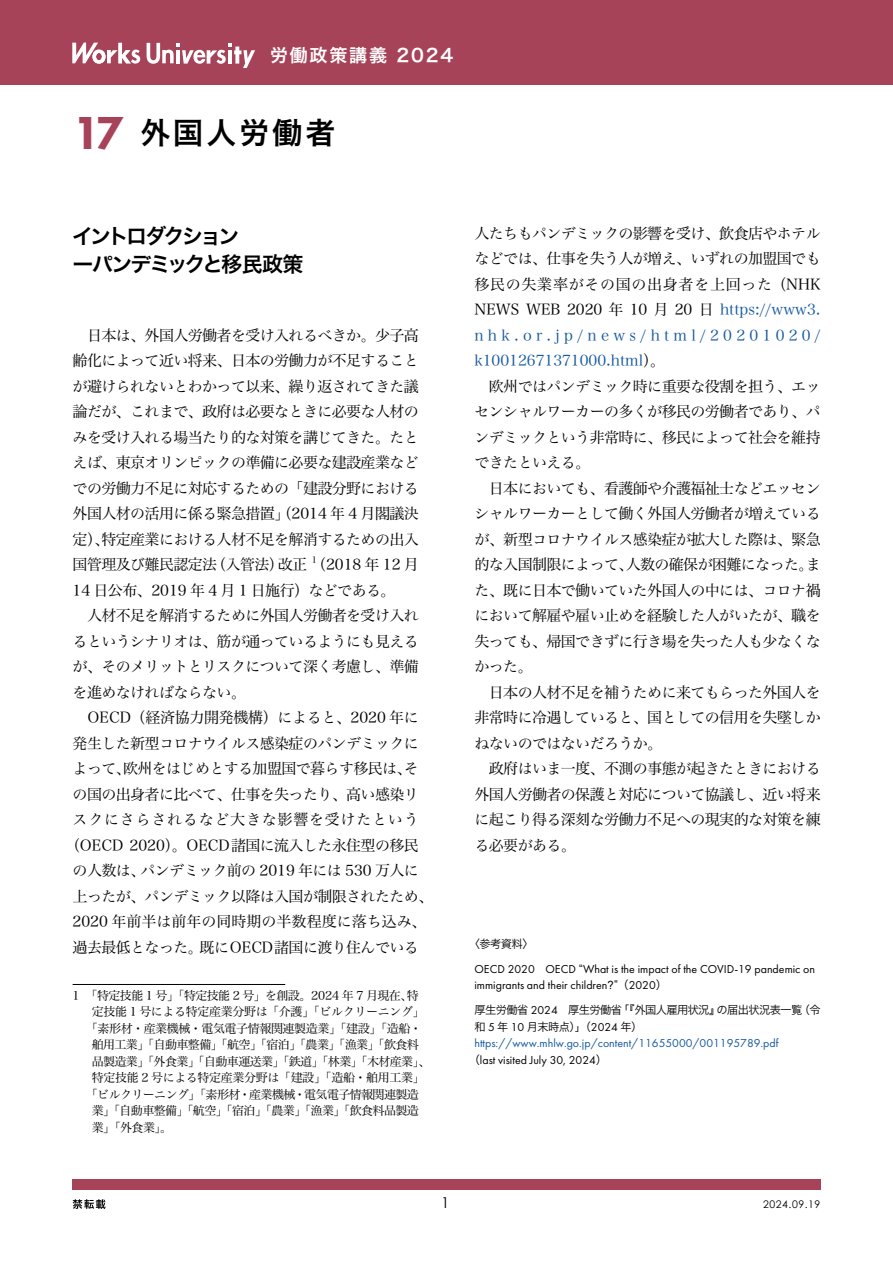
<style>
.page{position:relative;width:893px;height:1263px;background:#fff}
.page>*{position:absolute;margin:0;border:0;box-sizing:border-box;transform-origin:0 0}
.t1{font:30px "Hira Kaku Pro W6";letter-spacing:.1em;color:#000}
.t2{font:21px/28.5px "Hira Kaku Pro W6";letter-spacing:-.125em;color:#000}
.t3{font:18px "Hira Kaku Pro W6";letter-spacing:.1em;color:#fff}
.t4{font:15px/25.5px "Hira Min Pro W3";letter-spacing:-.04em;color:#000;text-align:justify}
.t5{font:15px "Hira Min Pro W3";letter-spacing:-.02em;color:#000}
.t6{font:15px "Hira Min Pro W3";color:#000}
.t7{font:15px "Hira Min Pro W3";letter-spacing:.05em;color:#000}
.t8{font:15px "Century Gothic";color:#000}
.t9{font:12px "Hira Min Pro W3";letter-spacing:-.05em;color:#000}
.t10{font:12px "Hira Min Pro W3";letter-spacing:-.03em;color:#000}
.t11{font:11.85px/16.5px "Futura PT";color:#000}
.t12{font:11.85px/16.5px "Futura PT";color:#15599f}
.t13{font:11.25px/16.5px "Hira Kaku Pro W3";letter-spacing:-.055em;color:#000}
.t14{font:10.5px "Century Gothic";letter-spacing:.05em;color:#000}
.t15{font:8.7px "Hira Min Pro W3";color:#000}
.s1{font-family:"Futura PT";font-weight:800;font-size:48px;color:#a74359}
.s2{color:#15599f}
.s3{font-family:"Hira Kaku Pro W3";font-size:11.25px}
.s4{font-family:"Arial";font-size:11.25px}
.s5{font-family:"Futura PT";font-size:11.85px}
.s6{font-family:"Hira Kaku Pro W3";font-size:11.25px;color:#000}
.s7{color:#000}
</style>
<div class="page">
<div style="left:72px;top:1179px;width:749px;height:11px;background:#a74359"></div>
<svg style="left:73px;top:1199px;width:33px;height:10px"></svg>
<div style="left:0;top:0;width:893px;height:85px;background:#a74359"></div>
<svg style="left:72px;top:43px;width:69px;height:21px"></svg>
<svg style="left:147px;top:43px;width:108px;height:25px"></svg>
<hr style="left:73px;top:984px;width:212px;height:1px;background:#000">
<p class="t3" style="left:270px;top:39px;width:185px">労働政策講義 2024</p>
<h1 class="t1" style="left:73px;top:106px;width:264px"><span class="s1">17</span> 外国人労働者</h1>
<h2 class="t2" style="left:72px;top:221px;width:233px">イントロダクション<br>ーパンデミックと移民政策</h2>
<p class="t4" style="left:73px;top:321px;width:348px;text-indent:14px">日本は、外国人労働者を受け入れるべきか。少子高齢化によって近い将来、日本の労働力が不足することが避けられないとわかって以来、繰り返されてきた議論だが、これまで、政府は必要なときに必要な人材のみを受け入れる場当たり的な対策を講じてきた。たとえば、東京オリンピックの準備に必要な建設産業などでの労働力不足に対応するための「建設分野における外国人材の活用に係る緊急措置」（2014 年 4 月閣議決定）、特定産業における人材不足を解消するための出入国管理及び難民認定法（入管法）改正 （2018 年 12 月</p>
<p class="t15" style="left:312px;top:552px;width:7px">1</p>
<p class="t4" style="left:73px;top:576px;width:325px">14 日公布、2019 年 4 月 1 日施行）などである。</p>
<p class="t4" style="left:87px;top:601px;width:333px">人材不足を解消するために外国人労働者を受け入れ</p>
<p class="t4" style="left:73px;top:627px;width:348px">るというシナリオは、筋が通っているようにも見える</p>
<p class="t4" style="left:73px;top:652px;width:348px">が、そのメリットとリスクについて深く考慮し、準備</p>
<p class="t4" style="left:73px;top:678px;width:175px">を進めなければならない。</p>
<p class="t5" style="left:88px;top:705px;width:333px">OECD（経済協力開発機構）によると、2020 年に</p>
<p class="t4" style="left:73px;top:729px;width:348px">発生した新型コロナウイルス感染症のパンデミックに</p>
<p class="t4" style="left:73px;top:754px;width:348px">よって、欧州をはじめとする加盟国で暮らす移民は、そ</p>
<p class="t4" style="left:73px;top:780px;width:348px">の国の出身者に比べて、仕事を失ったり、高い感染リ</p>
<p class="t7" style="left:73px;top:807px;width:348px">スクにさらされるなど大きな影響を受けたという</p>
<p class="t4" style="left:65px;top:831px;width:355px">（OECD 2020）。OECD諸国に流入した永住型の移民</p>
<p class="t4" style="left:73px;top:856px;width:348px">の人数は、パンデミック前の 2019 年には 530 万人に</p>
<p class="t4" style="left:73px;top:882px;width:362px">上ったが、パンデミック以降は入国が制限されたため、</p>
<p class="t6" style="left:73px;top:909px;width:355px">2020 年前半は前年の同時期の半数程度に落ち込み、</p>
<p class="t4" style="left:73px;top:933px;width:348px">過去最低となった。既にOECD諸国に渡り住んでいる</p>
<p class="t9" style="left:73px;top:985px;width:348px">1 「特定技能 1 号」「特定技能 2 号」を創設。2024 年 7 月現在、特</p>
<p class="t10" style="left:92px;top:1001px;width:335px">定技能 1 号による特定産業分野は「介護」「ビルクリーニング」</p>
<p class="t9" style="left:86px;top:1018px;width:337px">「素形材・産業機械・電気電子情報関連製造業」「建設」「造船・</p>
<p class="t9" style="left:92px;top:1034px;width:329px">舶用工業」「自動車整備」「航空」「宿泊」「農業」「漁業」「飲食料</p>
<p class="t9" style="left:92px;top:1051px;width:340px">品製造業」「外食業」「自動車運送業」「鉄道」「林業」「木材産業」、</p>
<p class="t10" style="left:92px;top:1067px;width:335px">特定技能 2 号による特定産業分野は「建設」「造船・舶用工業」</p>
<p class="t9" style="left:86px;top:1084px;width:335px">「ビルクリーニング」「素形材・産業機械・電気電子情報関連製造</p>
<p class="t9" style="left:92px;top:1100px;width:329px">業」「自動車整備」「航空」「宿泊」「農業」「漁業」「飲食料品製造</p>
<p class="t9" style="left:92px;top:1117px;width:82px">業」「外食業」。</p>
<p class="t4" style="left:474px;top:219px;width:348px">人たちもパンデミックの影響を受け、飲食店やホテルなどでは、仕事を失う人が増え、いずれの加盟国でも移民の失業率がその国の出身者を上回った（NHK NEWS WEB 2020 年 10 月 20 日 <span class="s2">https://www3. nhk.or.jp/news/html/20201020/ k10012671371000.html</span>）。</p>
<p class="t4" style="left:474px;top:372px;width:348px;text-indent:14px">欧州ではパンデミック時に重要な役割を担う、エッセンシャルワーカーの多くが移民の労働者であり、パンデミックという非常時に、移民によって社会を維持できたといえる。</p>
<p class="t4" style="left:474px;top:474px;width:348px;text-indent:14px">日本においても、看護師や介護福祉士などエッセンシャルワーカーとして働く外国人労働者が増えているが、新型コロナウイルス感染症が拡大した際は、緊急的な入国制限によって、人数の確保が困難になった。また、既に日本で働いていた外国人の中には、コロナ禍において解雇や雇い止めを経験した人がいたが、職を失っても、帰国できずに行き場を失った人も少なくなかった。</p>
<p class="t4" style="left:474px;top:678px;width:348px;text-indent:14px">日本の人材不足を補うために来てもらった外国人を非常時に冷遇していると、国としての信用を失墜しかねないのではないだろうか。</p>
<p class="t4" style="left:474px;top:754px;width:348px;text-indent:14px">政府はいま一度、不測の事態が起きたときにおける外国人労働者の保護と対応について協議し、近い将来に起こり得る深刻な労働力不足への現実的な対策を練る必要がある。</p>
<p class="t13" style="left:469px;top:934px;width:66px">〈参考資料〉</p>
<p class="t11" style="left:474px;top:961px;width:342px">OECD 2020 OECD <span class="s3">“</span>What is the impact of the COVID-19 pandemic on immigrants and their children<span class="s4">?</span><span class="s3">”（</span>2020<span class="s3">）</span></p>
<p class="t13" style="left:474px;top:1001px;width:348px">厚生労働省 <span class="s5">2024</span>　厚生労働省「『外国人雇用状況』の届出状況表一覧（令和 <span class="s5">5</span> 年 <span class="s5">10</span> 月末時点）」（<span class="s5">2024</span> 年）</p>
<p class="t12" style="left:469px;top:1035px;width:311px;text-indent:6px">https://www.mhlw.go.jp/content/11655000/001195789.pdf<span class="s6">（</span><span class="s7">last visited July 30, 2024</span><span class="s6">）</span></p>
<p class="t8" style="left:441px;top:1192px;width:10px">1</p>
<p class="t14" style="left:763px;top:1197px;width:59px">2024.09.19</p>
</div>
